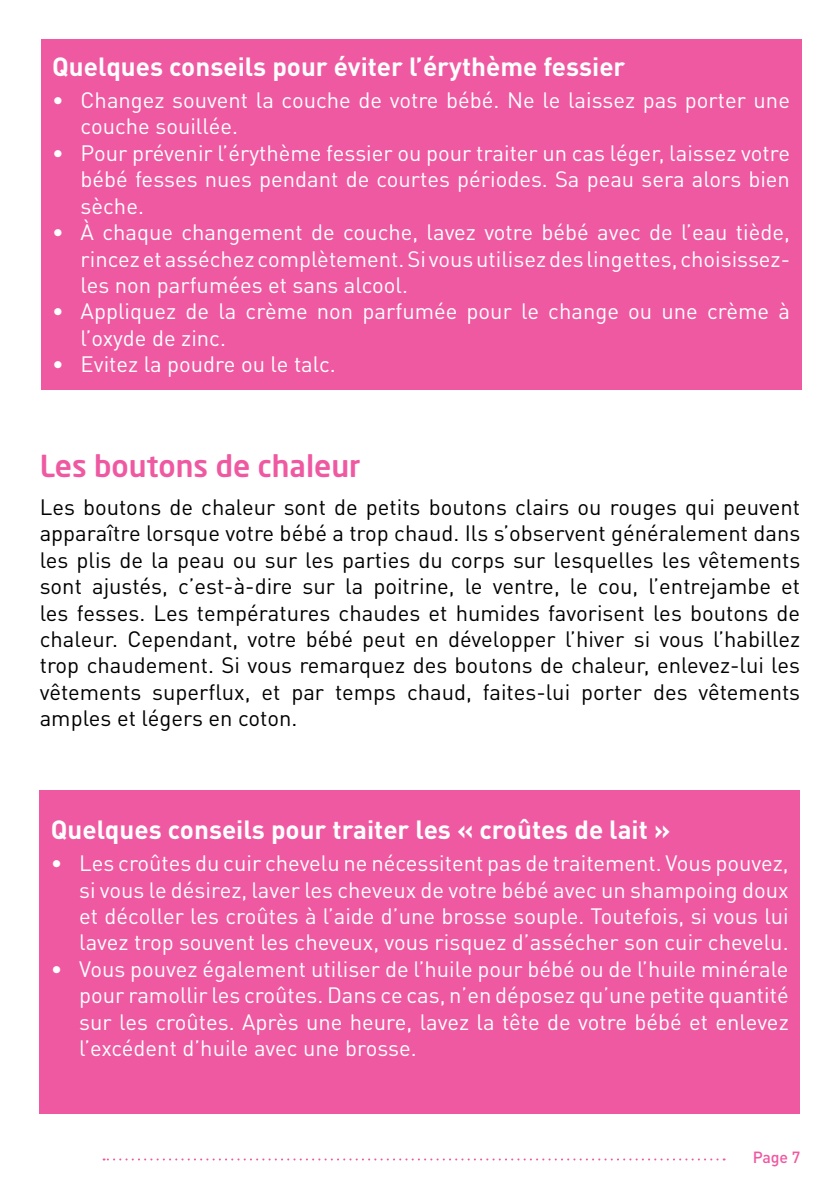
<style>
.page{position:relative;width:840px;height:1191px;background:#fff}
.page>*{position:absolute;margin:0;border:0;box-sizing:border-box;transform-origin:0 0}
.t1{font:30px "Neo Sans Std Medium TR";color:#ef59a1}
.t2{font:700 26px "DIN Pro";color:#fff}
.t3{font:22px/26.4px "DIN Pro";color:#fff;text-align:justify}
.t4{font:22px/26.4px "DIN Pro";color:#000;text-align:justify}
.t5{font:500 16px "DIN Pro";color:#ef59a1}
</style>
<div class="page">
<svg style="left:103px;top:1158px;width:614px;height:2px"></svg>
<div style="left:41px;top:40px;width:760px;height:350px;background:#ef59a1"></div>
<div style="left:39px;top:789px;width:760px;height:324px;background:#ef59a1"></div>
<p class="t2" style="left:52px;top:45px;width:574px">Quelques conseils pour éviter l’érythème fessier</p>
<p class="t3" style="left:81px;top:85px;width:710px;text-indent:-28px">• Changez souvent la couche de votre bébé. Ne le laissez pas porter une couche souillée.</p>
<p class="t3" style="left:81px;top:138px;width:710px;text-indent:-28px">• Pour prévenir l’érythème fessier ou pour traiter un cas léger, laissez votre bébé fesses nues pendant de courtes périodes. Sa peau sera alors bien sèche.</p>
<p class="t3" style="left:81px;top:217px;width:710px;text-indent:-28px">• À chaque changement de couche, lavez votre bébé avec de l’eau tiède, rincez et asséchez complètement. Si vous utilisez des lingettes, choisissez&shy;les non parfumées et sans alcool.</p>
<p class="t3" style="left:81px;top:296px;width:710px;text-indent:-28px">• Appliquez de la crème non parfumée pour le change ou une crème à l’oxyde de zinc.</p>
<p class="t3" style="left:52px;top:349px;width:285px">• Evitez la poudre ou le talc.</p>
<h1 class="t1" style="left:40px;top:447px;width:322px">Les boutons de chaleur</h1>
<p class="t4" style="left:40px;top:491px;width:761px">Les boutons de chaleur sont de petits boutons clairs ou rouges qui peuvent apparaître lorsque votre bébé a trop chaud. Ils s’observent généralement dans les plis de la peau ou sur les parties du corps sur lesquelles les vêtements sont ajustés, c’est-à-dire sur la poitrine, le ventre, le cou, l’entrejambe et les fesses. Les températures chaudes et humides favorisent les boutons de chaleur. Cependant, votre bébé peut en développer l’hiver si vous l’habillez trop chaudement. Si vous remarquez des boutons de chaleur, enlevez-lui les vêtements superflux, et par temps chaud, faites-lui porter des vêtements amples et légers en coton.</p>
<p class="t2" style="left:51px;top:808px;width:620px">Quelques conseils pour traiter les « croûtes de lait »</p>
<p class="t3" style="left:79px;top:848px;width:710px;text-indent:-28px">• Les croûtes du cuir chevelu ne nécessitent pas de traitement. Vous pouvez, si vous le désirez, laver les cheveux de votre bébé avec un shampoing doux et décoller les croûtes à l’aide d’une brosse souple. Toutefois, si vous lui lavez trop souvent les cheveux, vous risquez d’assécher son cuir chevelu.</p>
<p class="t3" style="left:79px;top:953px;width:710px;text-indent:-28px">• Vous pouvez également utiliser de l’huile pour bébé ou de l’huile minérale pour ramollir les croûtes. Dans ce cas, n’en déposez qu’une petite quantité sur les croûtes. Après une heure, lavez la tête de votre bébé et enlevez l’excédent d’huile avec une brosse.</p>
<p class="t5" style="left:752px;top:1144px;width:49px">Page 7</p>
</div>
